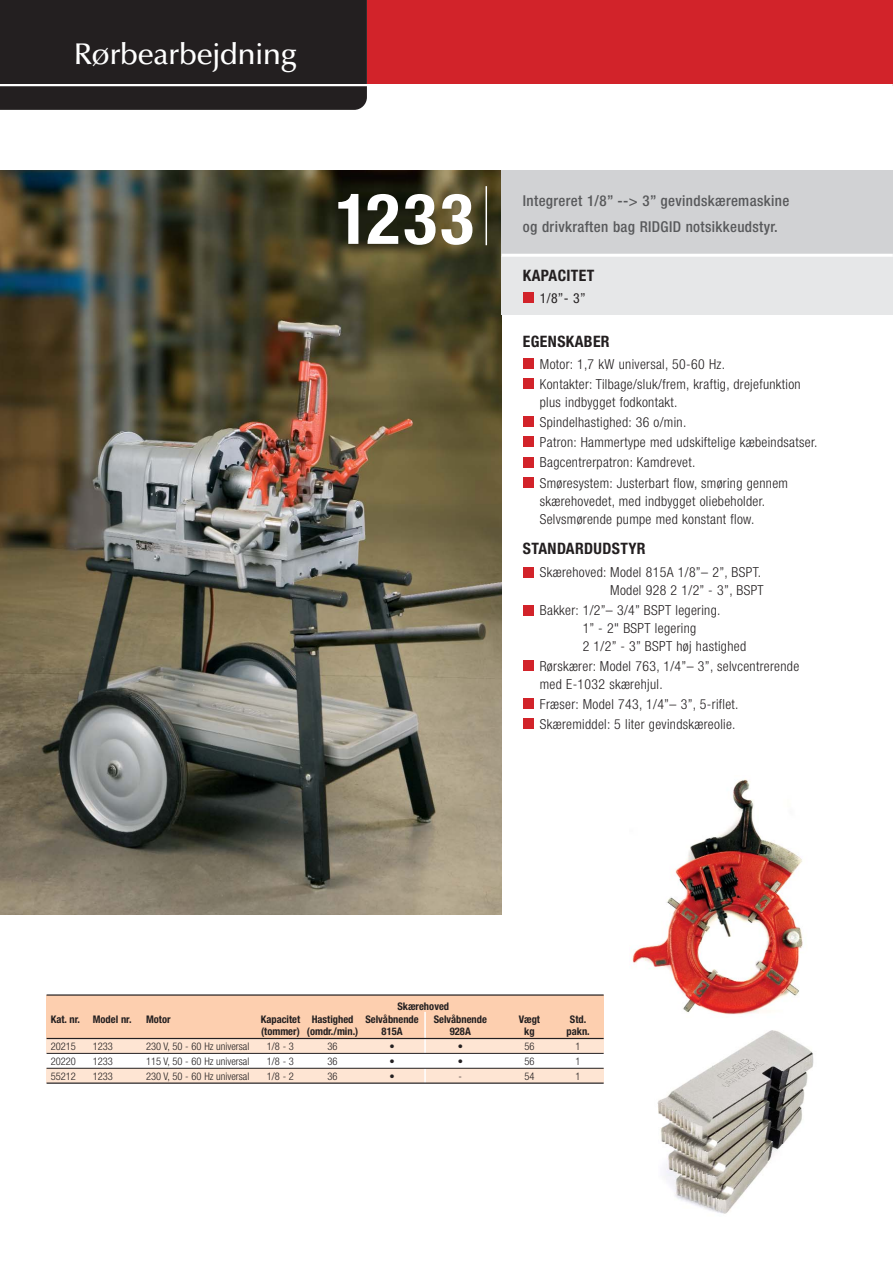
<style>
.page{position:relative;width:893px;height:1263px;background:#fff}
.page>*{position:absolute;margin:0;border:0;box-sizing:border-box;transform-origin:0 0}
.t1{font:700 condensed 70.5px "Helvetica Neue";color:#fff}
.t2{font:500 30px "Optima";letter-spacing:-.025em;color:#fff}
.t3{font:700 condensed 15.75px "Helvetica Neue";letter-spacing:.025em;color:#231f20}
.t4{font:500 condensed 15px/25.5px "Helvetica Neue";letter-spacing:.025em;color:#58595b}
.t5{font:300 condensed 13.8px/20.1px "Helvetica Neue";letter-spacing:.025em;color:#231f20}
.t6{font:condensed 13.8px "Helvetica Neue";color:#231f20}
.t7{font:300 condensed 10.5px "Helvetica Neue";color:#231f20}
.t8{font:700 condensed 10.5px "Helvetica Neue";color:#231f20}
</style>
<div class="page">
<img style="left:0;top:170px;width:502px;height:744px">
<hr style="left:485px;top:186px;width:2px;height:59px;background:#fff">
<div style="left:502px;top:170px;width:391px;height:145px;background:#e6e7e8"></div>
<div style="left:502px;top:170px;width:391px;height:85px;background:#d1d2d4"></div>
<hr style="left:502px;top:254px;width:391px;height:3px;background:#fff">
<img style="left:632px;top:779px;width:171px;height:236px">
<img style="left:657px;top:1030px;width:157px;height:184px">
<div style="left:47px;top:995px;width:557px;height:44px;background:#fdcfaf"></div>
<div style="left:47px;top:1039px;width:557px;height:14px;background:#fee5d3"></div>
<div style="left:47px;top:1068px;width:557px;height:15px;background:#fee5d3"></div>
<hr style="left:424px;top:1012px;width:2px;height:85px;background:#fff">
<hr style="left:47px;top:1038px;width:557px;height:1px;background:#231f20">
<hr style="left:47px;top:1053px;width:557px;height:1px;background:#231f20">
<hr style="left:47px;top:1068px;width:557px;height:1px;background:#231f20">
<hr style="left:47px;top:1083px;width:557px;height:1px;background:#231f20">
<hr style="left:47px;top:994px;width:557px;height:2px;background:#231f20">
<div style="left:367px;top:0;width:526px;height:86px;background:#d2232a"></div>
<div style="left:0;top:0;width:367px;height:110px;background:#231f20"></div>
<hr style="left:0;top:84px;width:893px;height:2px;background:#fff">
<div style="left:523px;top:292px;width:10px;height:11px;background:#d2232a"></div>
<div style="left:523px;top:358px;width:10px;height:11px;background:#d2232a"></div>
<div style="left:523px;top:379px;width:10px;height:10px;background:#d2232a"></div>
<div style="left:523px;top:416px;width:10px;height:11px;background:#d2232a"></div>
<div style="left:523px;top:437px;width:10px;height:10px;background:#d2232a"></div>
<div style="left:523px;top:457px;width:10px;height:11px;background:#d2232a"></div>
<div style="left:523px;top:477px;width:10px;height:11px;background:#d2232a"></div>
<div style="left:523px;top:567px;width:10px;height:11px;background:#d2232a"></div>
<div style="left:523px;top:605px;width:10px;height:11px;background:#d2232a"></div>
<div style="left:523px;top:660px;width:10px;height:11px;background:#d2232a"></div>
<div style="left:523px;top:699px;width:10px;height:10px;background:#d2232a"></div>
<div style="left:523px;top:719px;width:10px;height:10px;background:#d2232a"></div>
<h2 class="t2" style="left:74px;top:42px;width:225px">Rørbearbejdning</h2>
<h1 class="t1" style="left:335px;top:194px;width:140px">1233</h1>
<p class="t4" style="left:523px;top:190px;width:268px">Integreret 1/8” --&gt; 3” gevindskæremaskine og drivkraften bag RIDGID notsikkeudstyr.</p>
<p class="t3" style="left:523px;top:270px;width:73px">KAPACITET</p>
<p class="t6" style="left:540px;top:293px;width:47px">1/8”- 3”</p>
<p class="t3" style="left:523px;top:335px;width:88px">EGENSKABER</p>
<p class="t5" style="left:540px;top:355px;width:262px">Motor: 1,7 kW universal, 50-60 Hz.<br>Kontakter: Tilbage/sluk/frem, kraftig, drejefunktion</p>
<p class="t5" style="left:540px;top:393px;width:279px">plus indbygget fodkontakt.<br>Spindelhastighed: 36 o/min.<br>Patron: Hammertype med udskiftelige kæbeindsatser.<br>Bagcentrerpatron: Kamdrevet.<br>Smøresystem: Justerbart flow, smøring gennem</p>
<p class="t5" style="left:540px;top:493px;width:227px;line-height:18px">skærehovedet, med indbygget oliebeholder.<br>Selvsmørende pumpe med konstant flow.</p>
<p class="t3" style="left:523px;top:543px;width:124px">STANDARDUDSTYR</p>
<p class="t5" style="left:540px;top:564px;width:225px;line-height:18px;text-align:right">Skærehoved: Model 815A 1/8”– 2”, BSPT.<br>Model 928 2 1/2” - 3”, BSPT</p>
<p class="t5" style="left:583px;top:602px;width:165px;line-height:18px;text-indent:-43px">Bakker: 1/2”– 3/4” BSPT legering.<br>1” - 2" BSPT legering<br>2 1/2” - 3” BSPT høj hastighed</p>
<p class="t5" style="left:540px;top:658px;width:261px;line-height:18px">Rørskærer: Model 763, 1/4”– 3”, selvcentrerende med E-1032 skærehjul.</p>
<p class="t5" style="left:540px;top:695px;width:200px">Fræser: Model 743, 1/4”– 3”, 5-riflet.<br>Skæremiddel: 5 liter gevindskæreolie.</p>
<p class="t8" style="left:397px;top:1002px;width:53px">Skærehoved</p>
<p class="t8" style="left:51px;top:1016px;width:82px">Kat. nr. Model nr.</p>
<p class="t8" style="left:146px;top:1016px;width:26px">Motor</p>
<p class="t8" style="left:261px;top:1016px;width:159px">Kapacitet Hastighed Selvåbnende</p>
<p class="t8" style="left:434px;top:1016px;width:55px">Selvåbnende</p>
<p class="t8" style="left:519px;top:1016px;width:23px">Vægt</p>
<p class="t8" style="left:570px;top:1016px;width:18px">Std.</p>
<p class="t8" style="left:261px;top:1028px;width:99px">(tommer) (omdr./min.)</p>
<p class="t8" style="left:382px;top:1028px;width:22px">815A</p>
<p class="t8" style="left:450px;top:1028px;width:22px">928A</p>
<p class="t8" style="left:524px;top:1028px;width:12px">kg</p>
<p class="t8" style="left:566px;top:1028px;width:25px">pakn.</p>
<p class="t7" style="left:51px;top:1042px;width:27px">20215</p>
<p class="t7" style="left:93px;top:1042px;width:22px">1233</p>
<p class="t7" style="left:146px;top:1042px;width:105px">230 V, 50 - 60 Hz universal</p>
<p class="t7" style="left:267px;top:1042px;width:29px">1/8 - 3</p>
<p class="t7" style="left:328px;top:1042px;width:12px">36</p>
<p class="t7" style="left:389px;top:1042px;width:7px">•</p>
<p class="t7" style="left:458px;top:1042px;width:7px">•</p>
<p class="t7" style="left:524px;top:1042px;width:12px">56</p>
<p class="t7" style="left:576px;top:1042px;width:7px">1</p>
<p class="t7" style="left:51px;top:1057px;width:27px">20220</p>
<p class="t7" style="left:93px;top:1057px;width:22px">1233</p>
<p class="t7" style="left:146px;top:1057px;width:105px">115 V, 50 - 60 Hz universal</p>
<p class="t7" style="left:267px;top:1057px;width:29px">1/8 - 3</p>
<p class="t7" style="left:328px;top:1057px;width:12px">36</p>
<p class="t7" style="left:389px;top:1057px;width:7px">•</p>
<p class="t7" style="left:458px;top:1057px;width:7px">•</p>
<p class="t7" style="left:524px;top:1057px;width:12px">56</p>
<p class="t7" style="left:576px;top:1057px;width:7px">1</p>
<p class="t7" style="left:51px;top:1072px;width:27px">55212</p>
<p class="t7" style="left:93px;top:1072px;width:22px">1233</p>
<p class="t7" style="left:146px;top:1072px;width:105px">230 V, 50 - 60 Hz universal</p>
<p class="t7" style="left:267px;top:1072px;width:29px">1/8 - 2</p>
<p class="t7" style="left:328px;top:1072px;width:12px">36</p>
<p class="t7" style="left:389px;top:1072px;width:7px">•</p>
<p class="t7" style="left:459px;top:1072px;width:5px">-</p>
<p class="t7" style="left:524px;top:1072px;width:12px">54</p>
<p class="t7" style="left:576px;top:1072px;width:7px">1</p>
</div>
